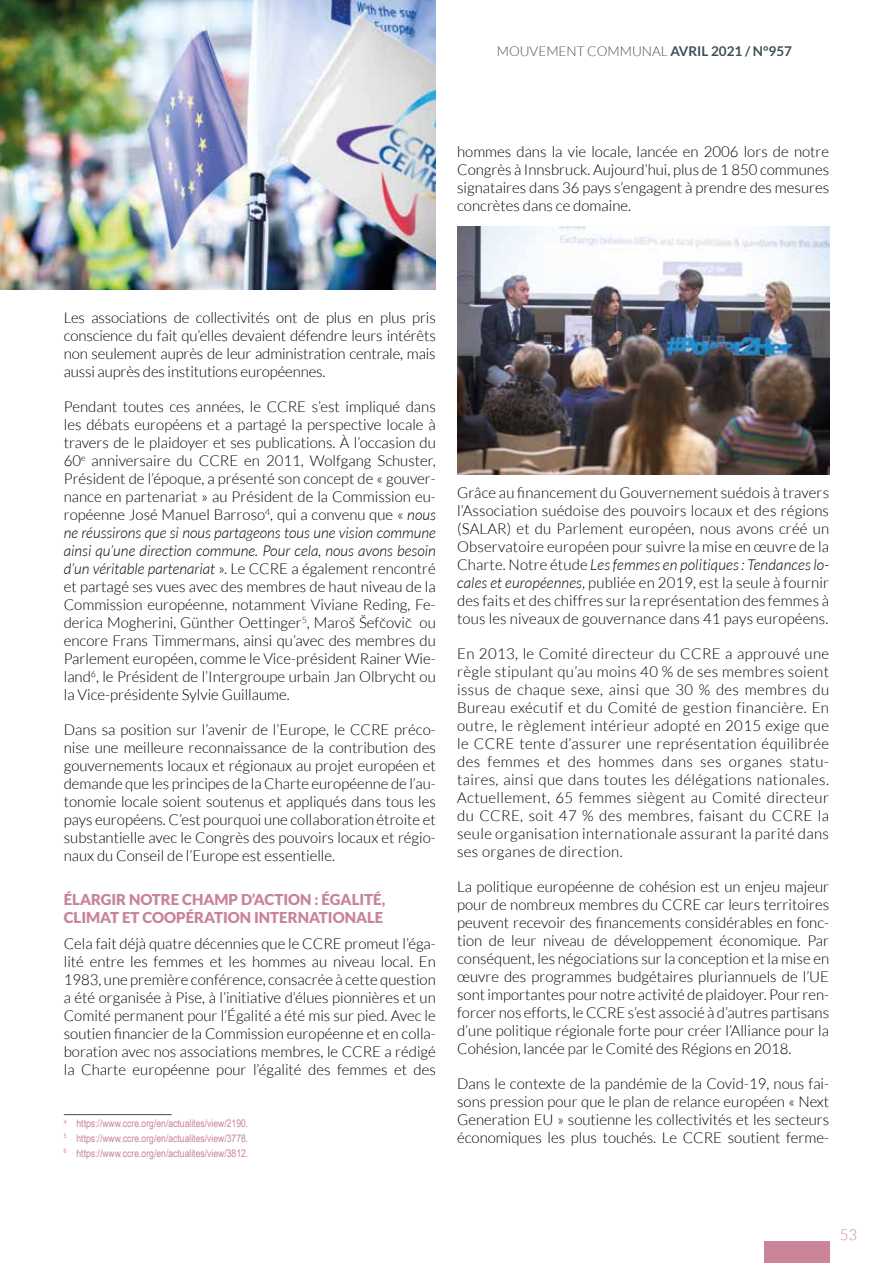
<style>
.page{position:relative;width:893px;height:1263px;background:#fff}
.page>*{position:absolute;margin:0;border:0;box-sizing:border-box;transform-origin:0 0}
.t1{font:300 15px/18px "Lato";color:#000;text-align:justify}
.t2{font:900 15px/18px "Lato";color:#c98497}
.t3{font:300 15px "Lato";color:#c98497}
.t4{font:300 13.5px "Lato";color:#3f4e55}
.t5{font:10.5px/14.7px "Arial Narrow";color:#c98497;text-align:justify}
.s1{font-weight:700}
.s2{font-style:italic}
</style>
<div class="page">
<div style="left:764px;top:1241px;width:65px;height:22px;background:#c98497"></div>
<hr style="left:64px;top:1114px;width:108px;height:1px;background:#4a4a49">
<img style="left:457px;top:226px;width:372px;height:248px">
<img style="left:0;top:0;width:436px;height:290px">
<p class="t4" style="left:497px;top:44px;width:297px">MOUVEMENT COMMUNAL <span class="s1">AVRIL 2021 / N°957</span></p>
<p class="t1" style="left:457px;top:142px;width:374px">hommes dans la vie locale, lancée en 2006 lors de notre Congrès à Innsbruck. Aujourd’hui, plus de 1 850 communes signataires dans 36 pays s’engagent à prendre des mesures concrètes dans ce domaine.</p>
<p class="t1" style="left:64px;top:309px;width:373px">Les associations de collectivités ont de plus en plus pris conscience du fait qu’elles devaient défendre leurs intérêts non seulement auprès de leur administration centrale, mais aussi auprès des institutions européennes.</p>
<p class="t1" style="left:64px;top:398px;width:374px">Pendant toutes ces années, le CCRE s’est impliqué dans les débats européens et a partagé la perspective locale à travers de le plaidoyer et ses publications. À l’occasion du 60<sup>e</sup> anniversaire du CCRE en 2011, Wolfgang Schuster, Président de l’époque, a présenté son concept de « gouver&shy;nance en partenariat » au Président de la Commission eu&shy;ropéenne José Manuel Barroso<sup>4</sup>, qui a convenu que « <span class="s2">nous ne réussirons que si nous partageons tous une vision commune ainsi qu’une direction commune. Pour cela, nous avons besoin d’un véritable partenariat</span> ». Le CCRE a également rencontré et partagé ses vues avec des membres de haut niveau de la Commission européenne, notamment Viviane Reding, Fe&shy;derica Mogherini, Günther Oettinger<sup>5</sup>, Maroš Šefcovic ou encore Frans Timmermans, ainsi qu’avec des membres du Parlement européen, comme le Vice-président Rainer Wie&shy;land<sup>6</sup>, le Président de l’Intergroupe urbain Jan Olbrycht ou la Vice-présidente Sylvie Guillaume.</p>
<p class="t1" style="left:64px;top:721px;width:374px">Dans sa position sur l’avenir de l’Europe, le CCRE préco&shy;nise une meilleure reconnaissance de la contribution des gouvernements locaux et régionaux au projet européen et demande que les principes de la Charte européenne de l’au&shy;tonomie locale soient soutenus et appliqués dans tous les pays européens. C’est pourquoi une collaboration étroite et substantielle avec le Congrès des pouvoirs locaux et régio&shy;naux du Conseil de l’Europe est essentielle.</p>
<p class="t2" style="left:64px;top:890px;width:323px">ÉLARGIR NOTRE CHAMP D’ACTION : ÉGALITÉ,<br>CLIMAT ET COOPÉRATION INTERNATIONALE</p>
<p class="t1" style="left:64px;top:935px;width:374px">Cela fait déjà quatre décennies que le CCRE promeut l’éga&shy;lité entre les femmes et les hommes au niveau local. En 1983, une première conférence, consacrée à cette question a été organisée à Pise, à l’initiative d’élues pionnières et un Comité permanent pour l’Égalité a été mis sur pied. Avec le soutien financier de la Commission européenne et en colla&shy;boration avec nos associations membres, le CCRE a rédigé la Charte européenne pour l’égalité des femmes et des</p>
<p class="t5" style="left:64px;top:1116px;width:186px"><sup>4</sup> https://www.ccre.org/en/actualites/view/2190.<br><sup>5</sup> https://www.ccre.org/en/actualites/view/3778.<br><sup>6</sup> https://www.ccre.org/en/actualites/view/3812.</p>
<p class="t1" style="left:457px;top:483px;width:374px">Grâce au financement du Gouvernement suédois à travers l’Association suédoise des pouvoirs locaux et des régions (SALAR) et du Parlement européen, nous avons créé un Observatoire européen pour suivre la mise en œuvre de la Charte. Notre étude <span class="s2">Les femmes en politiques : Tendances lo&shy;cales et européennes</span>, publiée en 2019, est la seule à fournir des faits et des chiffres sur la représentation des femmes à tous les niveaux de gouvernance dans 41 pays européens.</p>
<p class="t1" style="left:457px;top:644px;width:374px">En 2013, le Comité directeur du CCRE a approuvé une règle stipulant qu’au moins 40 % de ses membres soient issus de chaque sexe, ainsi que 30 % des membres du Bureau exécutif et du Comité de gestion financière. En outre, le règlement intérieur adopté en 2015 exige que le CCRE tente d’assurer une représentation équilibrée des femmes et des hommes dans ses organes statu&shy;taires, ainsi que dans toutes les délégations nationales.<br>Actuellement, 65 femmes siègent au Comité directeur du CCRE, soit 47 % des membres, faisant du CCRE la seule organisation internationale assurant la parité dans ses organes de direction.</p>
<p class="t1" style="left:457px;top:877px;width:374px">La politique européenne de cohésion est un enjeu majeur pour de nombreux membres du CCRE car leurs territoires peuvent recevoir des financements considérables en fonc&shy;tion de leur niveau de développement économique. Par conséquent, les négociations sur la conception et la mise en œuvre des programmes budgétaires pluriannuels de l’UE sont importantes pour notre activité de plaidoyer. Pour ren&shy;forcer nos efforts, le CCRE s’est associé à d’autres partisans d’une politique régionale forte pour créer l’Alliance pour la Cohésion, lancée par le Comité des Régions en 2018.</p>
<p class="t1" style="left:457px;top:1074px;width:374px">Dans le contexte de la pandémie de la Covid-19, nous fai&shy;sons pression pour que le plan de relance européen « Next Generation EU » soutienne les collectivités et les secteurs économiques les plus touchés. Le CCRE soutient ferme-</p>
<p class="t3" style="left:840px;top:1227px;width:19px">53</p>
</div>
